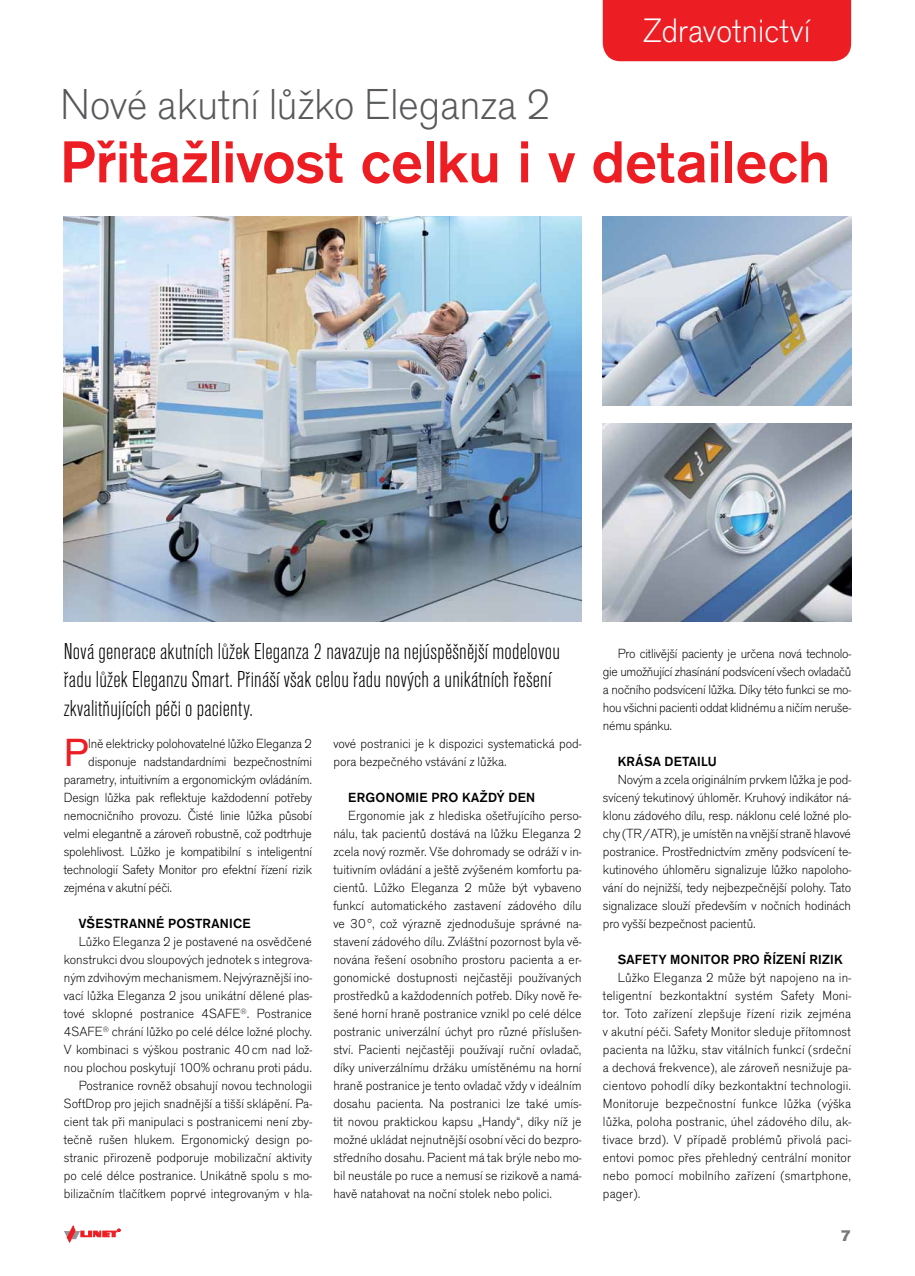
<style>
.page{position:relative;width:915px;height:1276px;background:#fff}
.page>*{position:absolute;margin:0;border:0;box-sizing:border-box;transform-origin:0 0}
.t1{font:500 61.5px "Accius TOT";letter-spacing:-.01em;color:#ed1d24}
.t2{font:300 45px "Accius TOT";letter-spacing:-.01em;color:#58595b}
.t3{font:40.8px "Accius TOT";color:#ed1d24}
.t4{font:300 35.25px "Accius TOT";letter-spacing:-.01em;color:#fff}
.t5{font:300 condensed 24px/28.5px "Accius TOT";letter-spacing:.01em;color:#000}
.t6{font:900 16.5px "Accius TOT";color:#77787b}
.t7{font:300 13.8px/18px "Accius TOT";color:#000;text-align:justify}
.t8{font:500 13.8px "Accius TOT";letter-spacing:.02em;color:#000}
</style>
<div class="page">
<svg style="left:64px;top:1226px;width:56px;height:16px"></svg>
<div style="left:602px;top:0;width:248px;height:61px;background:#ed1d24"></div>
<img style="left:64px;top:217px;width:517px;height:405px">
<img style="left:602px;top:424px;width:248px;height:198px">
<img style="left:602px;top:217px;width:248px;height:189px">
<h3 class="t4" style="left:643px;top:11px;width:169px">Zdravotnictví</h3>
<h2 class="t2" style="left:60px;top:80px;width:493px">Nové akutní lůžko Eleganza 2</h2>
<h1 class="t1" style="left:60px;top:128px;width:772px">PŘITAŽLIVOST CELKU I V DETAILECH</h1>
<h3 class="t5" style="left:64px;top:637px;width:497px">Nová generace akutních lůžek Eleganza 2 navazuje na nejúspěšnější modelovou řadu lůžek Eleganzu Smart. Přináší však celou řadu nových a unikátních řešení zkvalitňujících péči o pacienty.</h3>
<p class="t7" style="left:333px;top:734px;width:250px">vové postranici je k dispozici systematická pod&shy;pora bezpečného vstávání z lůžka.</p>
<p class="t8" style="left:348px;top:790px;width:188px">ERGONOMIE PRO KAŽDÝ DEN</p>
<p class="t7" style="left:333px;top:806px;width:250px;text-indent:15px">Ergonomie jak z hlediska ošetřujícího perso&shy;nálu, tak pacientů dostává na lůžku Eleganza 2 zcela nový rozměr. Vše dohromady se odráží v in&shy;tuitivním ovládání a ještě zvýšeném komfortu pa&shy;cientů. Lůžko Eleganza 2 může být vybaveno funkcí automatického zastavení zádového dílu ve 30°, což výrazně zjednodušuje správné na&shy;stavení zádového dílu. Zvláštní pozornost byla vě&shy;nována řešení osobního prostoru pacienta a er&shy;gonomické dostupnosti nejčastěji používaných prostředků a každodenních potřeb. Díky nově ře&shy;šené horní hraně postranice vznikl po celé délce postranic univerzální úchyt pro různé příslušen&shy;ství. Pacienti nejčastěji používají ruční ovladač, díky univerzálnímu držáku umístěnému na horní hraně postranice je tento ovladač vždy v ideálním dosahu pacienta. Na postranici lze také umís&shy;tit novou praktickou kapsu „handy“, díky níž je možné ukládat nejnutnější osobní věci do bezpro&shy;středního dosahu. Pacient má tak brýle nebo mo&shy;bil neustále po ruce a nemusí se rizikově a namá&shy;havě natahovat na noční stolek nebo polici.</p>
<h3 class="t3" style="left:64px;top:730px;width:27px">P</h3>
<p class="t7" style="left:88px;top:734px;width:225px">lně elektricky polohovatelné lůžko Eleganza 2</p>
<p class="t7" style="left:88px;top:752px;width:225px">disponuje nadstandardními bezpečnostními</p>
<p class="t7" style="left:64px;top:770px;width:250px">parametry, intuitivním a ergonomickým ovládáním.</p>
<p class="t7" style="left:64px;top:788px;width:250px">Design lůžka pak reflektuje každodenní potřeby</p>
<p class="t7" style="left:64px;top:806px;width:250px">nemocničního provozu. Čisté linie lůžka působí</p>
<p class="t7" style="left:64px;top:824px;width:250px">velmi elegantně a zároveň robustně, což podtrhuje</p>
<p class="t7" style="left:64px;top:842px;width:249px">spolehlivost. Lůžko je kompatibilní s inteligentní</p>
<p class="t7" style="left:64px;top:860px;width:250px">technologií safety Monitor pro efektní řízení rizik</p>
<p class="t7" style="left:64px;top:878px;width:110px">zejména v akutní péči.</p>
<p class="t8" style="left:79px;top:916px;width:173px">VŠESTRANNÉ POSTRANICE</p>
<p class="t7" style="left:64px;top:932px;width:250px;text-align:right">Lůžko Eleganza 2 je postavené na osvědčené konstrukci dvou sloupových jednotek s integrova&shy;ným zdvihovým mechanismem. Nejvýraznější ino&shy;vací lůžka Eleganza 2 jsou unikátní dělené plas&shy;tové sklopné postranice 4saFE<sup>®</sup>. Postranice 4saFE<sup>®</sup> chrání lůžko po celé délce ložné plochy.<br>V kombinaci s výškou postranic 40 cm nad lož&shy;nou plochou poskytují 100% ochranu proti pádu.<br>Postranice rovněž obsahují novou technologii softDrop pro jejich snadnější a tišší sklápění. Pa&shy;cient tak při manipulaci s postranicemi není zby&shy;tečně rušen hlukem. Ergonomický design po&shy;stranic přirozeně podporuje mobilizační aktivity po celé délce postranice. Unikátně spolu s mo&shy;bilizačním tlačítkem poprvé integrovaným v hla-</p>
<p class="t7" style="left:602px;top:644px;width:250px;text-indent:15px">Pro citlivější pacienty je určena nová technolo&shy;gie umožňující zhasínání podsvícení všech ovladačů a nočního podsvícení lůžka. Díky této funkci se mo&shy;hou všichni pacienti oddat klidnému a ničím neruše&shy;nému spánku.</p>
<p class="t8" style="left:617px;top:753px;width:100px">KRÁSA DETAILU</p>
<p class="t7" style="left:602px;top:770px;width:250px;text-indent:15px">Novým a zcela originálním prvkem lůžka je pod&shy;svícený tekutinový úhloměr. Kruhový indikátor ná&shy;klonu zádového dílu, resp. náklonu celé ložné plo&shy;chy (TR /aTR), je umístěn na vnější straně hlavové postranice. Prostřednictvím změny podsvícení te&shy;kutinového úhloměru signalizuje lůžko napoloho&shy;vání do nejnižší, tedy nejbezpečnější polohy. Tato signalizace slouží především v nočních hodinách pro vyšší bezpečnost pacientů.</p>
<p class="t8" style="left:617px;top:951px;width:226px">SAFETY MONITOR PRO ŘÍZENÍ RIZIK</p>
<p class="t7" style="left:602px;top:968px;width:250px;text-indent:15px">Lůžko Eleganza 2 může být napojeno na in&shy;teligentní bezkontaktní systém safety Moni&shy;tor. Toto zařízení zlepšuje řízení rizik zejména v akutní péči. safety Monitor sleduje přítomnost pacienta na lůžku, stav vitálních funkcí (srdeční a dechová frekvence), ale zároveň nesnižuje pa&shy;cientovo pohodlí díky bezkontaktní technologii.<br>Monitoruje bezpečnostní fun kce lůžka (výška lůžka, poloha postranic, úhel zádového dílu, ak&shy;tivace brzd). V případě problémů přivolá paci&shy;entovi pomoc přes přehledný centrální monitor nebo pomocí mobilního zařízení (smartphone, pager).</p>
<p class="t6" style="left:840px;top:1226px;width:12px">7</p>
</div>
